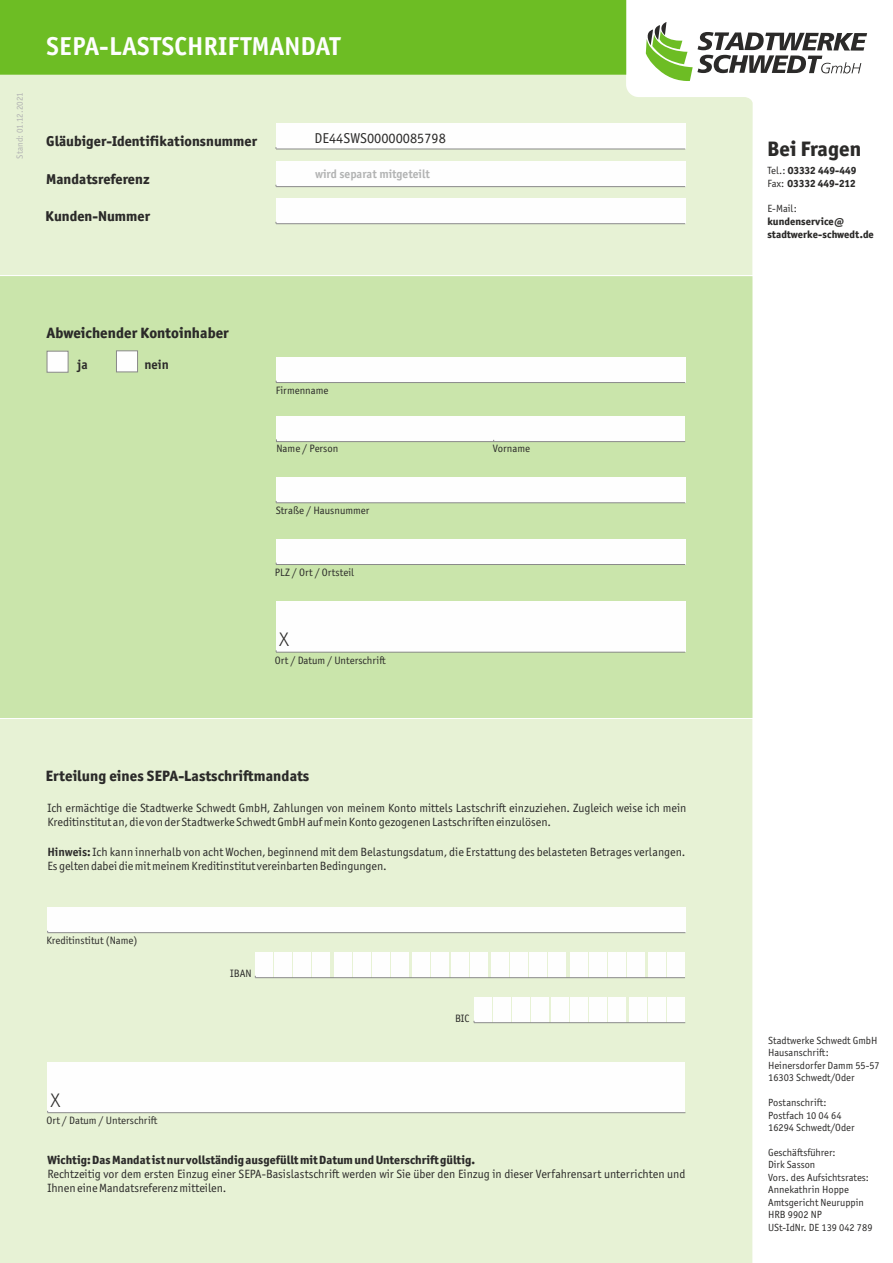
<style>
.page{position:relative;width:893px;height:1263px;background:#fff}
.page>*{position:absolute;margin:0;border:0;box-sizing:border-box;transform-origin:0 0}
.t1{font:700 25.95px "Officina Sans ITC Pro";letter-spacing:.005em;color:#fefefe}
.t2{font:800 21px "Officina Sans ITC Pro";color:#2b2a29}
.t3{font:19.65px "Meta Light LF";color:#2b2a29}
.t4{font:800 15px "Officina Sans ITC Pro";color:#2b2a29}
.t5{font:800 14.4px "Officina Sans ITC Pro";color:#2b2a29}
.t6{font:14.4px "Officina Sans ITC Pro";color:#2b2a29}
.t7{font:700 13.2px "Officina Sans ITC Pro";color:#2b2a29}
.t8{font:12px/13.8px "Officina Sans ITC Pro";color:#2b2a29}
.t9{font:800 12px "Officina Sans ITC Pro";color:#2b2a29}
.t10{font:700 12px "Officina Sans ITC Pro";color:#b2b3b3}
.t11{font:10.65px "Officina Sans ITC Pro";color:#2b2a29}
.t12{font:800 10.5px/13px "Officina Sans ITC Pro";color:#2b2a29}
.t13{font:10.5px "Officina Sans ITC Pro";color:#2b2a29}
.t14{font:10.35px/12.5px "Officina Sans ITC Pro";color:#2b2a29}
.t15{font:9px "Officina Sans ITC Pro";color:#b2b3b3}
.s1{font-weight:700}
.s2{font-weight:400}
</style>
<div class="page">
<div style="left:0;top:0;width:753px;height:1263px;background:#e7f2d5"></div>
<div style="left:0;top:276px;width:752px;height:442px;background:#cae5ab"></div>
<hr style="left:0;top:275px;width:752px;height:1px;background:#fefefe">
<hr style="left:0;top:718px;width:752px;height:1px;background:#fefefe">
<div style="left:0;top:0;width:626px;height:75px;background:#6dbd24"></div>
<div style="left:276px;top:124px;width:409px;height:25px;background:#fefefe"></div>
<div style="left:276px;top:161px;width:409px;height:25px;background:#fefefe"></div>
<div style="left:276px;top:199px;width:409px;height:25px;background:#fefefe"></div>
<div style="left:47px;top:907px;width:638px;height:25px;background:#fefefe"></div>
<div style="left:474px;top:997px;width:18px;height:25px;background:#fefefe"></div>
<div style="left:493px;top:997px;width:18px;height:25px;background:#fefefe"></div>
<div style="left:512px;top:997px;width:18px;height:25px;background:#fefefe"></div>
<div style="left:532px;top:997px;width:17px;height:25px;background:#fefefe"></div>
<div style="left:551px;top:997px;width:17px;height:25px;background:#fefefe"></div>
<div style="left:570px;top:997px;width:17px;height:25px;background:#fefefe"></div>
<div style="left:589px;top:997px;width:17px;height:25px;background:#fefefe"></div>
<div style="left:608px;top:997px;width:18px;height:25px;background:#fefefe"></div>
<div style="left:629px;top:997px;width:18px;height:25px;background:#fefefe"></div>
<div style="left:648px;top:997px;width:18px;height:25px;background:#fefefe"></div>
<div style="left:668px;top:997px;width:17px;height:25px;background:#fefefe"></div>
<div style="left:668px;top:952px;width:17px;height:25px;background:#fefefe"></div>
<div style="left:648px;top:952px;width:18px;height:25px;background:#fefefe"></div>
<div style="left:627px;top:952px;width:18px;height:25px;background:#fefefe"></div>
<div style="left:608px;top:952px;width:18px;height:25px;background:#fefefe"></div>
<div style="left:589px;top:952px;width:17px;height:25px;background:#fefefe"></div>
<div style="left:570px;top:952px;width:17px;height:25px;background:#fefefe"></div>
<div style="left:549px;top:952px;width:17px;height:25px;background:#fefefe"></div>
<div style="left:529px;top:952px;width:18px;height:25px;background:#fefefe"></div>
<div style="left:510px;top:952px;width:18px;height:25px;background:#fefefe"></div>
<div style="left:491px;top:952px;width:18px;height:25px;background:#fefefe"></div>
<div style="left:470px;top:952px;width:17px;height:25px;background:#fefefe"></div>
<div style="left:451px;top:952px;width:17px;height:25px;background:#fefefe"></div>
<div style="left:432px;top:952px;width:17px;height:25px;background:#fefefe"></div>
<div style="left:412px;top:952px;width:18px;height:25px;background:#fefefe"></div>
<div style="left:391px;top:952px;width:18px;height:25px;background:#fefefe"></div>
<div style="left:372px;top:952px;width:18px;height:25px;background:#fefefe"></div>
<div style="left:353px;top:952px;width:18px;height:25px;background:#fefefe"></div>
<div style="left:334px;top:952px;width:17px;height:25px;background:#fefefe"></div>
<div style="left:313px;top:952px;width:17px;height:25px;background:#fefefe"></div>
<div style="left:293px;top:952px;width:18px;height:25px;background:#fefefe"></div>
<div style="left:274px;top:952px;width:18px;height:25px;background:#fefefe"></div>
<div style="left:255px;top:952px;width:18px;height:25px;background:#fefefe"></div>
<div style="left:47px;top:1062px;width:638px;height:50px;background:#fefefe"></div>
<hr style="left:276px;top:149px;width:409px;height:1px;background:#898989">
<hr style="left:276px;top:186px;width:409px;height:1px;background:#898989">
<hr style="left:276px;top:223px;width:409px;height:1px;background:#898989">
<hr style="left:47px;top:932px;width:638px;height:1px;background:#898989">
<hr style="left:255px;top:977px;width:430px;height:1px;background:#898989">
<hr style="left:474px;top:1022px;width:211px;height:1px;background:#898989">
<hr style="left:47px;top:1112px;width:638px;height:1px;background:#898989">
<div style="left:276px;top:416px;width:409px;height:25px;background:#fefefe"></div>
<div style="left:276px;top:357px;width:409px;height:25px;background:#fefefe"></div>
<div style="left:276px;top:478px;width:409px;height:25px;background:#fefefe"></div>
<div style="left:276px;top:539px;width:409px;height:25px;background:#fefefe"></div>
<div style="left:276px;top:602px;width:409px;height:50px;background:#fefefe"></div>
<hr style="left:276px;top:382px;width:409px;height:1px;background:#898989">
<hr style="left:276px;top:502px;width:409px;height:1px;background:#898989">
<hr style="left:276px;top:564px;width:409px;height:1px;background:#898989">
<hr style="left:276px;top:652px;width:409px;height:1px;background:#898989">
<svg style="left:276px;top:439px;width:409px;height:3px"></svg>
<div style="left:47px;top:351px;width:21px;height:21px;background:#fefefe;border:1px solid #898989"></div>
<div style="left:116px;top:351px;width:22px;height:21px;background:#fefefe;border:1px solid #898989"></div>
<svg style="left:645px;top:22px;width:222px;height:59px"></svg>
<p class="t15" style="left:16px;top:158px;width:68px;rotate:-90deg">Stand: 01.12.2021</p>
<h1 class="t1" style="left:47px;top:36px;width:295px">SEPA-LASTSCHRIFTMANDAT</h1>
<p class="t5" style="left:46px;top:136px;width:212px">Gläubiger-Identifikationsnummer</p>
<p class="t6" style="left:314px;top:133px;width:133px">DE44SWS00000085798</p>
<p class="t5" style="left:46px;top:174px;width:105px">Mandatsreferenz</p>
<p class="t5" style="left:46px;top:211px;width:106px">Kunden-Nummer</p>
<p class="t10" style="left:315px;top:169px;width:116px">wird separat mitgeteilt</p>
<p class="t4" style="left:47px;top:327px;width:184px">Abweichender Kontoinhaber</p>
<p class="t7" style="left:78px;top:359px;width:12px">ja</p>
<p class="t7" style="left:145px;top:359px;width:26px">nein</p>
<p class="t11" style="left:276px;top:386px;width:54px">Firmenname</p>
<p class="t11" style="left:276px;top:444px;width:63px">Name / Person</p>
<p class="t11" style="left:493px;top:444px;width:39px">Vorname</p>
<p class="t11" style="left:276px;top:507px;width:95px">Straße / Hausnummer</p>
<p class="t11" style="left:275px;top:568px;width:81px">PLZ / Ort / Ortsteil</p>
<h3 class="t3" style="left:279px;top:631px;width:11px">X</h3>
<p class="t11" style="left:275px;top:656px;width:112px">Ort / Datum / Unterschrift</p>
<p class="t4" style="left:46px;top:770px;width:265px">Erteilung eines SEPA-Lastschriftmandats</p>
<p class="t8" style="left:47px;top:803px;width:641px">Ich ermächtige die Stadtwerke Schwedt GmbH, Zahlungen von meinem Konto mittels Lastschrift einzuziehen. Zugleich weise ich mein<br>Kreditinstitut an, die von der Stadtwerke Schwedt GmbH auf mein Konto gezogenen Lastschriften einzulösen.</p>
<p class="t8" style="left:47px;top:846px;width:640px"><span class="s1">Hinweis:</span> Ich kann innerhalb von acht Wochen, beginnend mit dem Belastungsdatum, die Erstattung des belasteten Betrages verlangen.<br>Es gelten dabei die mit meinem Kreditinstitut vereinbarten Bedingungen.</p>
<p class="t11" style="left:46px;top:936px;width:93px">Kreditinstitut (Name)</p>
<h3 class="t3" style="left:50px;top:1091px;width:11px">X</h3>
<p class="t11" style="left:46px;top:1116px;width:112px">Ort / Datum / Unterschrift</p>
<p class="t11" style="left:230px;top:970px;width:23px">IBAN</p>
<p class="t11" style="left:455px;top:1014px;width:16px">BIC</p>
<p class="t9" style="left:47px;top:1155px;width:429px">Wichtig: Das Mandat ist nur vollständig ausgefüllt mit Datum und Unterschrift gültig.</p>
<p class="t8" style="left:47px;top:1168px;width:640px">Rechtzeitig vor dem ersten Einzug einer SEPA-Basislastschrift werden wir Sie über den Einzug in dieser Verfahrensart unterrichten und<br>Ihnen eine Mandatsreferenz mitteilen.</p>
<h2 class="t2" style="left:767px;top:141px;width:95px">Bei Fragen</h2>
<p class="t12" style="left:767px;top:165px;width:91px"><span class="s2">Tel.:</span> 03332 449-449<br><span class="s2">Fax:</span> 03332 449-212</p>
<p class="t13" style="left:767px;top:205px;width:31px">E-Mail:</p>
<p class="t12" style="left:767px;top:216px;width:108px">kundenservice@ stadtwerke-schwedt.de</p>
<p class="t14" style="left:768px;top:1035px;width:113px">Stadtwerke Schwedt GmbH<br>Hausanschrift:<br>Heinersdorfer Damm 55-57<br>16303 Schwedt/Oder</p>
<p class="t14" style="left:768px;top:1097px;width:88px">Postanschrift:<br>Postfach 10 04 64<br>16294 Schwedt/Oder</p>
<p class="t14" style="left:768px;top:1147px;width:106px">Geschäftsführer:<br>Dirk Sasson<br>Vors. des Aufsichtsrates:<br>Annekathrin Hoppe<br>Amtsgericht Neuruppin<br>HRB 9902 NP<br>USt-IdNr. DE 139 042 789</p>
</div>
